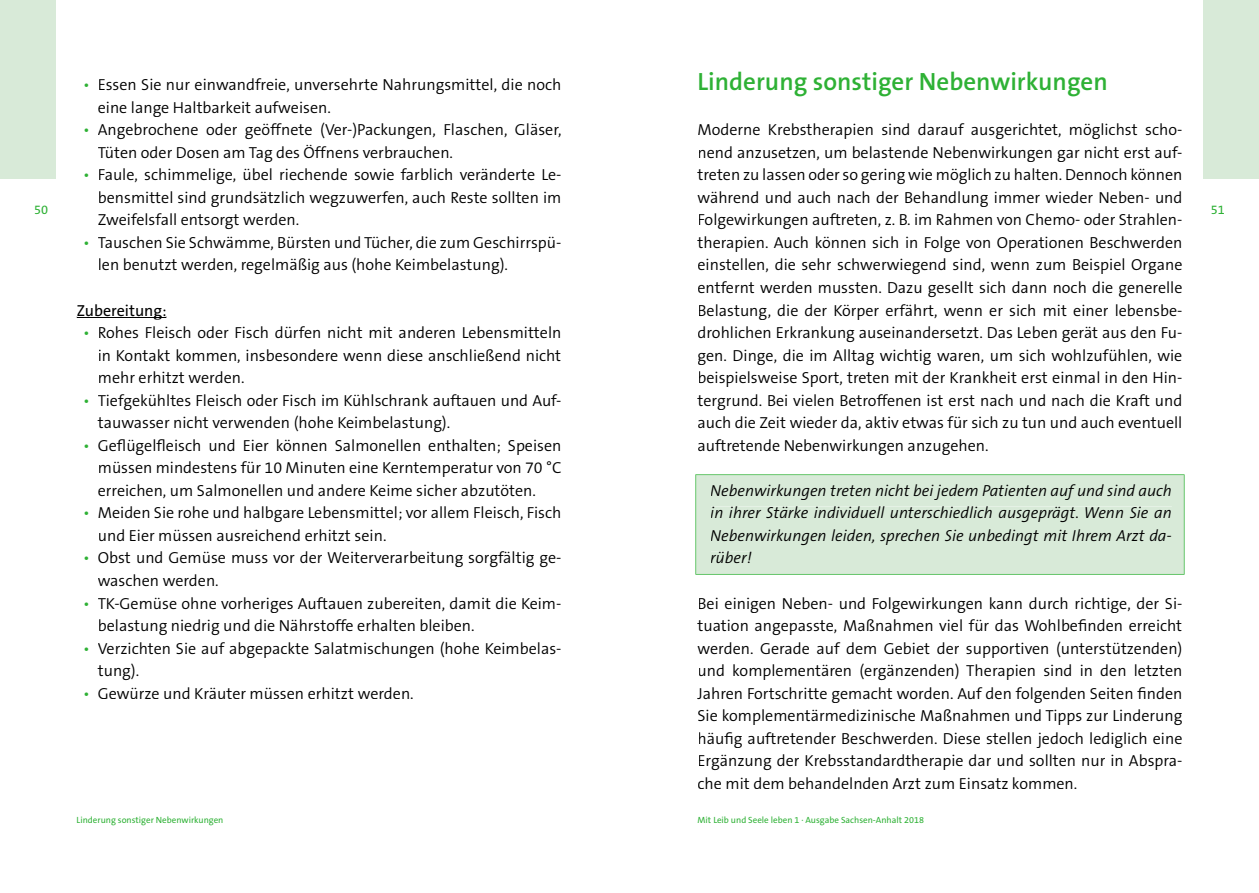
<style>
.page{position:relative;width:1259px;height:893px;background:#fff}
.page>*{position:absolute;margin:0;border:0;box-sizing:border-box;transform-origin:0 0}
.t1{font:600 25.05px "The Sans B6";color:#2eb135}
.t2{font:300 16.05px/22.5px "The Sans B4";color:#000}
.t3{font:italic 300 16.05px/22.5px "The Sans B4";color:#000;text-align:justify}
.t4{font:16.05px "The Sans B5 Plain";color:#000}
.t5{font:12.75px "The Sans B5 Plain";color:#2eb135}
.t6{font:9px "The Sans B5 Plain";color:#2eb135}
.s1{color:#2eb135}
</style>
<div class="page">
<div style="left:0;top:0;width:55px;height:179px;background:#d8ead8"></div>
<div style="left:1203px;top:0;width:56px;height:179px;background:#d8ead8"></div>
<hr style="left:77px;top:317px;width:89px;height:1px;background:#000">
<div style="left:695px;top:474px;width:489px;height:101px;background:#d8ead8"></div>
<p class="t5" style="left:34px;top:203px;width:16px">50</p>
<p class="t2" style="left:98px;top:74px;width:465px;text-indent:-15px"><span class="s1">•</span> Essen Sie nur einwandfreie, unversehrte Nahrungsmittel, die noch eine lange Haltbarkeit aufweisen.</p>
<p class="t2" style="left:98px;top:119px;width:465px;text-indent:-15px"><span class="s1">•</span> Angebrochene oder geöffnete (Ver-)Packungen, Flaschen, Gläser,<br>Tüten oder Dosen am Tag des Öffnens verbrauchen.</p>
<p class="t2" style="left:98px;top:164px;width:465px;text-align:justify;text-indent:-15px"><span class="s1">•</span> Faule, schimmelige, übel riechende sowie farblich veränderte Le&shy;bensmittel sind grundsätzlich wegzuwerfen, auch Reste sollten im Zweifelsfall entsorgt werden.</p>
<p class="t2" style="left:98px;top:232px;width:465px;text-indent:-15px"><span class="s1">•</span> Tauschen Sie Schwämme, Bürsten und Tücher, die zum Geschirrspü&shy;len benutzt werden, regelmäßig aus (hohe Keimbelastung).</p>
<p class="t4" style="left:77px;top:301px;width:92px">Zubereitung:</p>
<p class="t2" style="left:98px;top:322px;width:465px;text-align:justify;text-indent:-15px"><span class="s1">•</span> Rohes Fleisch oder Fisch dürfen nicht mit anderen Lebensmitteln in Kontakt kommen, insbesondere wenn diese anschließend nicht mehr erhitzt werden.</p>
<p class="t2" style="left:98px;top:389px;width:465px;text-indent:-15px"><span class="s1">•</span> Tiefgekühltes Fleisch oder Fisch im Kühlschrank auftauen und Auf&shy;tauwasser nicht verwenden (hohe Keimbelastung).</p>
<p class="t2" style="left:98px;top:435px;width:465px;text-align:justify;text-indent:-15px"><span class="s1">•</span> Geflügelfleisch und Eier können Salmonellen enthalten; Speisen müssen mindestens für 10 Minuten eine Kerntemperatur von 70 °C erreichen, um Salmonellen und andere Keime sicher abzutöten.</p>
<p class="t2" style="left:98px;top:502px;width:465px;text-indent:-15px"><span class="s1">•</span> Meiden Sie rohe und halbgare Lebensmittel; vor allem Fleisch, Fisch und Eier müssen ausreichend erhitzt sein.</p>
<p class="t2" style="left:98px;top:547px;width:465px;text-indent:-15px"><span class="s1">•</span> Obst und Gemüse muss vor der Weiterverarbeitung sorgfältig ge&shy;waschen werden.</p>
<p class="t2" style="left:98px;top:592px;width:465px;text-indent:-15px"><span class="s1">•</span> TK-Gemüse ohne vorheriges Auftauen zubereiten, damit die Keim&shy;belastung niedrig und die Nährstoffe erhalten bleiben.</p>
<p class="t2" style="left:98px;top:637px;width:465px;text-indent:-15px"><span class="s1">•</span> Verzichten Sie auf abgepackte Salatmischungen (hohe Keimbelas&shy;tung).</p>
<p class="t2" style="left:83px;top:682px;width:332px"><span class="s1">•</span> Gewürze und Kräuter müssen erhitzt werden.</p>
<h1 class="t1" style="left:697px;top:68px;width:412px">Linderung sonstiger Nebenwirkungen</h1>
<p class="t2" style="left:697px;top:119px;width:486px;text-align:justify">Moderne Krebstherapien sind darauf ausgerichtet, möglichst scho&shy;nend anzusetzen, um belastende Nebenwirkungen gar nicht erst auf&shy;treten zu lassen oder so gering wie möglich zu halten. Dennoch können während und auch nach der Behandlung immer wieder Neben- und Folgewirkungen auftreten, z. B. im Rahmen von Chemo- oder Strahlen&shy;therapien. Auch können sich in Folge von Operationen Beschwerden einstellen, die sehr schwerwiegend sind, wenn zum Beispiel Organe entfernt werden mussten. Dazu gesellt sich dann noch die generelle Belastung, die der Körper erfährt, wenn er sich mit einer lebensbe&shy;drohlichen Erkrankung auseinandersetzt. Das Leben gerät aus den Fu&shy;gen. Dinge, die im Alltag wichtig waren, um sich wohlzufühlen, wie beispielsweise Sport, treten mit der Krankheit erst einmal in den Hin&shy;tergrund. Bei vielen Betroffenen ist erst nach und nach die Kraft und auch die Zeit wieder da, aktiv etwas für sich zu tun und auch eventuell auftretende Nebenwirkungen anzugehen.</p>
<p class="t3" style="left:710px;top:480px;width:463px">Nebenwirkungen treten nicht bei jedem Patienten auf und sind auch in ihrer Stärke individuell unterschiedlich ausgeprägt. Wenn Sie an Nebenwirkungen leiden, sprechen Sie unbedingt mit Ihrem Arzt da&shy;rüber!</p>
<p class="t2" style="left:697px;top:592px;width:486px;text-align:justify">Bei einigen Neben- und Folgewirkungen kann durch richtige, der Si&shy;tuation angepasste, Maßnahmen viel für das Wohlbefinden erreicht werden. Gerade auf dem Gebiet der supportiven (unterstützenden) und komplementären (ergänzenden) Therapien sind in den letzten Jahren Fortschritte gemacht worden. Auf den folgenden Seiten finden Sie komplementärmedizinische Maßnahmen und Tipps zur Linderung häufig auftretender Beschwerden. Diese stellen jedoch lediglich eine Ergänzung der Krebsstandardtherapie dar und sollten nur in Abspra&shy;che mit dem behandelnden Arzt zum Einsatz kommen.</p>
<p class="t6" style="left:77px;top:815px;width:148px">Linderung sonstiger Nebenwirkungen</p>
<p class="t6" style="left:697px;top:815px;width:228px">Mit Leib und Seele leben 1 · Ausgabe Sachsen-Anhalt 2018</p>
<p class="t5" style="left:1210px;top:203px;width:16px">51</p>
</div>
